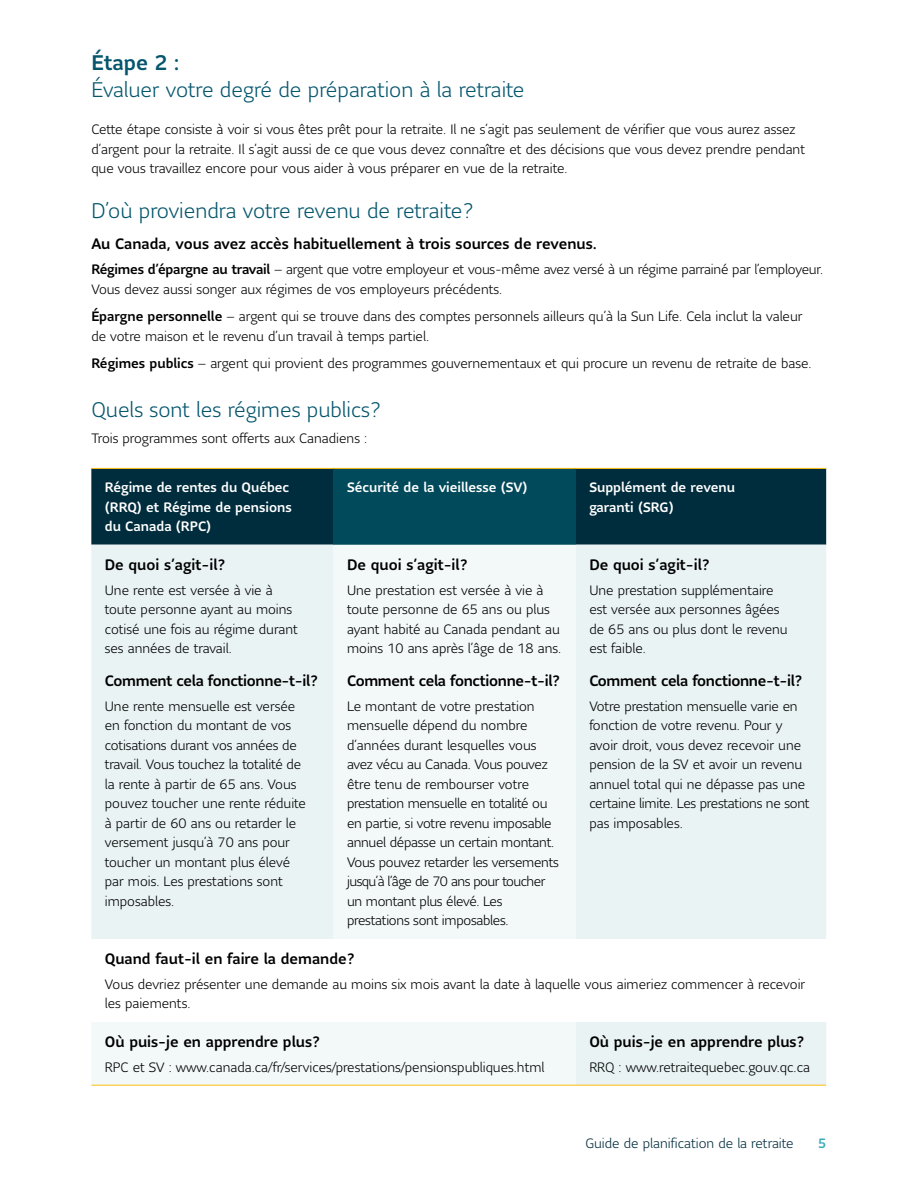
<style>
.page{position:relative;width:918px;height:1188px;background:#fff}
.page>*{position:absolute;margin:0;border:0;box-sizing:border-box;transform-origin:0 0}
.H2_-_Subhead{font:300 21px/27px "Sun Life Sans";color:#05566d}
.H4_-_Subhead{font:500 15px "Sun Life Sans";color:#000}
.H4_-_Subhead-2{font:500 15px "Sun Life Sans";letter-spacing:-.02em;color:#000}
.P_-_Body{font:300 13.5px/19.5px "Sun Life Sans";color:#000}
.P_-_Body-2{font:300 13.5px/19.5px "Sun Life Sans";letter-spacing:-.02em;color:#000}
.H2_-_Subhead-2{font:300 13.5px/19.5px "Sun Life Sans";color:#000}
.H5_-_Table_Header{font:500 13.5px/19.5px "Sun Life Sans";color:#fff}
.t1{font:300 13.5px "Sun Life Sans";color:#002d3d}
.t2{font:500 13.5px "Sun Life Sans";color:#3dadb9}
.s1{font-weight:500}
</style>
<div class="page">
<div style="left:91px;top:469px;width:735px;height:76px;background:#002d3d"></div>
<div style="left:334px;top:468px;width:242px;height:77px;background:#004a5b"></div>
<div style="left:576px;top:545px;width:250px;height:540px;background:#eaf3f4"></div>
<svg style="left:91px;top:545px;width:485px;height:540px;fill:#f3f8f8"></svg>
<div style="left:91px;top:939px;width:735px;height:83px;background:#fff"></div>
<hr style="left:91px;top:468px;width:243px;height:1px;background:#febe10">
<hr style="left:334px;top:468px;width:242px;height:1px;background:#febe10">
<hr style="left:576px;top:468px;width:250px;height:1px;background:#febe10">
<hr style="left:91px;top:1085px;width:243px;height:1px;background:#febe10">
<hr style="left:334px;top:1085px;width:242px;height:1px;background:#febe10">
<hr style="left:576px;top:1085px;width:250px;height:1px;background:#febe10">
<h2 class="H2_-_Subhead" style="left:91px;top:49px;width:435px"><span class="s1">Étape 2 :<br></span>Évaluer votre degré de préparation à la retraite</h2>
<h2 class="H2_-_Subhead-2" style="left:91px;top:119px;width:715px">Cette étape consiste à voir si vous êtes prêt pour la retraite. Il ne s’agit pas seulement de vérifier que vous aurez assez d’argent pour la retraite. Il s’agit aussi de ce que vous devez connaître et des décisions que vous devez prendre pendant que vous travaillez encore pour vous aider à vous préparer en vue de la retraite.</h2>
<h2 class="H2_-_Subhead" style="left:91px;top:196px;width:384px">D’où proviendra votre revenu de retraite?</h2>
<h4 class="H4_-_Subhead" style="left:91px;top:234px;width:507px">Au Canada, vous avez accès habituellement à trois sources de revenus.</h4>
<p class="P_-_Body" style="left:91px;top:259px;width:733px"><span class="s1">Régimes d’épargne au travail</span> – argent que votre employeur et vous- même avez versé à un régime parrainé par l’employeur.<br>Vous devez aussi songer aux régimes de vos employeurs précédents.</p>
<p class="P_-_Body" style="left:91px;top:306px;width:713px"><span class="s1">Épargne personnelle</span> – argent qui se trouve dans des comptes personnels ailleurs qu’à la Sun Life. Cela inclut la valeur de votre maison et le revenu d’un travail à temps partiel.</p>
<p class="P_-_Body" style="left:91px;top:354px;width:722px"><span class="s1">Régimes publics</span> – argent qui provient des programmes gouvernementaux et qui procure un revenu de retraite de base.</p>
<h2 class="H2_-_Subhead" style="left:91px;top:396px;width:291px">Quels sont les régimes publics?</h2>
<p class="P_-_Body" style="left:91px;top:428px;width:277px">Trois programmes sont offerts aux Canadiens :</p>
<h5 class="H5_-_Table_Header" style="left:105px;top:477px;width:188px">Régime de rentes du Québec (RRQ) et Régime de pensions du Canada (RPC)</h5>
<h5 class="H5_-_Table_Header" style="left:347px;top:477px;width:182px">Sécurité de la vieillesse (SV)</h5>
<h5 class="H5_-_Table_Header" style="left:589px;top:477px;width:147px">Supplément de revenu garanti (SRG)</h5>
<h4 class="H4_-_Subhead" style="left:105px;top:554px;width:122px">De quoi s’agit- il?</h4>
<p class="P_-_Body" style="left:105px;top:580px;width:194px">Une rente est versée à vie à toute personne ayant au moins cotisé une fois au régime durant ses années de travail.</p>
<h4 class="H4_-_Subhead-2" style="left:105px;top:671px;width:215px">Comment cela fonctionne-t- il?</h4>
<p class="P_-_Body" style="left:105px;top:696px;width:203px">Une rente mensuelle est versée en fonction du montant de vos cotisations durant vos années de travail. Vous touchez la totalité de la rente à partir de 65 ans. Vous pouvez toucher une rente réduite à partir de 60 ans ou retarder le versement jusqu’à 70 ans pour toucher un montant plus élevé par mois. Les prestations sont imposables.</p>
<h4 class="H4_-_Subhead" style="left:347px;top:554px;width:122px">De quoi s’agit- il?</h4>
<p class="P_-_Body" style="left:347px;top:580px;width:216px">Une prestation est versée à vie à toute personne de 65 ans ou plus ayant habité au Canada pendant au moins 10 ans après l’âge de 18 ans.</p>
<h4 class="H4_-_Subhead-2" style="left:347px;top:671px;width:215px">Comment cela fonctionne-t- il?</h4>
<p class="P_-_Body-2" style="left:347px;top:696px;width:213px">Le montant de votre prestation mensuelle dépend du nombre d’années durant lesquelles vous avez vécu au Canada. Vous pouvez être tenu de rembourser votre prestation mensuelle en totalité ou en partie, si votre revenu imposable annuel dépasse un certain montant.<br>Vous pouvez retarder les versements jusqu’à l’âge de 70 ans pour toucher un montant plus élevé. Les prestations sont imposables.</p>
<h4 class="H4_-_Subhead" style="left:589px;top:554px;width:122px">De quoi s’agit- il?</h4>
<p class="P_-_Body" style="left:589px;top:580px;width:200px">Une prestation supplémentaire est versée aux personnes âgées de 65 ans ou plus dont le revenu est faible.</p>
<h4 class="H4_-_Subhead-2" style="left:589px;top:671px;width:215px">Comment cela fonctionne-t- il?</h4>
<p class="P_-_Body" style="left:589px;top:696px;width:222px">Votre prestation mensuelle varie en fonction de votre revenu. Pour y avoir droit, vous devez recevoir une pension de la SV et avoir un revenu annuel total qui ne dépasse pas une certaine limite. Les prestations ne sont pas imposables.</p>
<h4 class="H4_-_Subhead" style="left:105px;top:948px;width:251px">Quand faut- il en faire la demande?</h4>
<p class="P_-_Body" style="left:105px;top:974px;width:702px">Vous devriez présenter une demande au moins six mois avant la date à laquelle vous aimeriez commencer à recevoir les paiements.</p>
<h4 class="H4_-_Subhead" style="left:105px;top:1031px;width:217px">Où puis-je en apprendre plus?</h4>
<p class="P_-_Body" style="left:105px;top:1057px;width:441px">RPC et SV : www.canada.ca/fr/services/prestations/pensionspubliques.html</p>
<h4 class="H4_-_Subhead" style="left:589px;top:1031px;width:217px">Où puis-je en apprendre plus?</h4>
<p class="P_-_Body" style="left:589px;top:1057px;width:222px">RRQ : www.retraitequebec.gouv.qc.ca</p>
<p class="t1" style="left:585px;top:1134px;width:210px">Guide de planification de la retraite</p>
<p class="t2" style="left:818px;top:1134px;width:10px">5</p>
</div>
